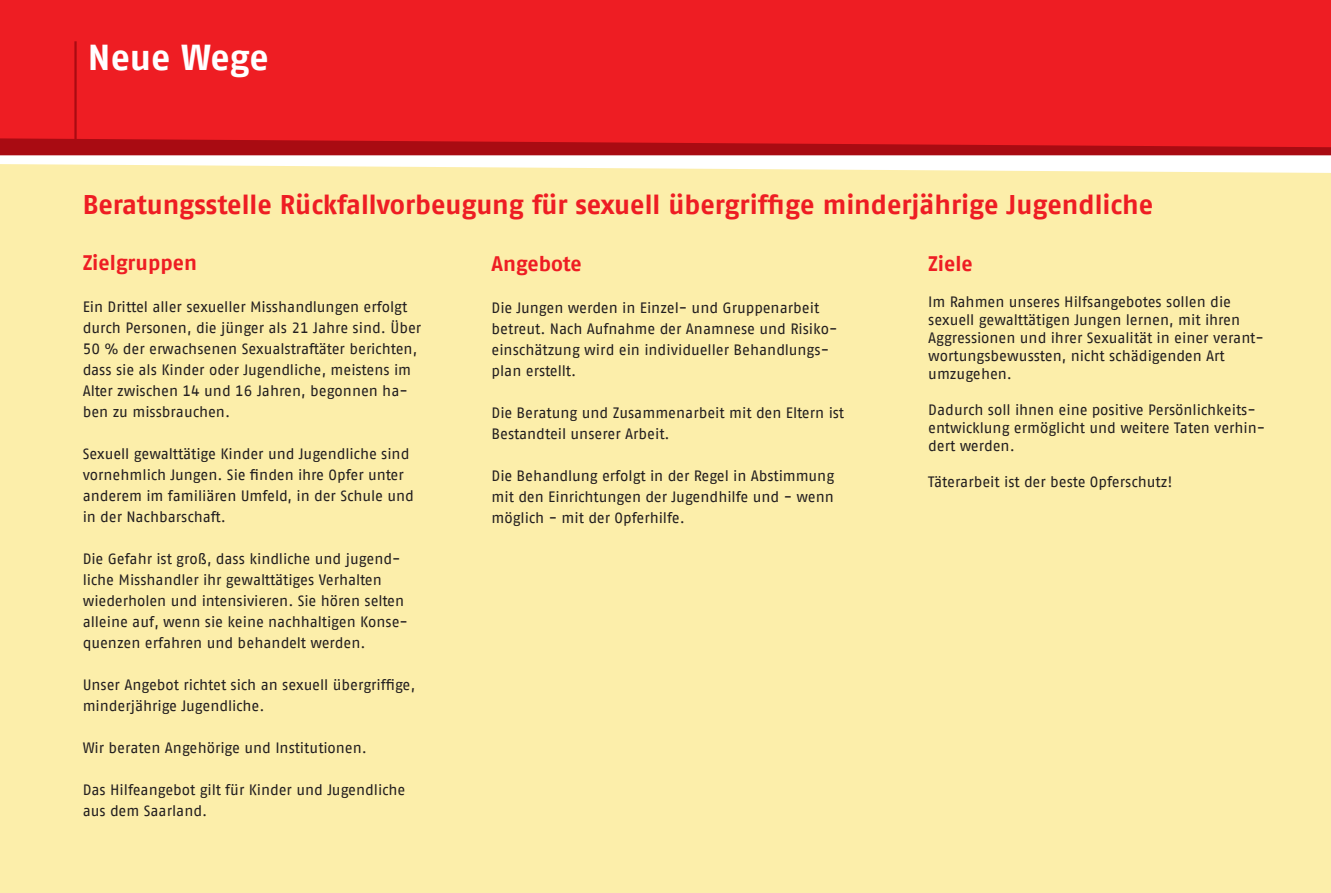
<style>
.page{position:relative;width:1331px;height:893px;background:#fff}
.page>*{position:absolute;margin:0;border:0;box-sizing:border-box;transform-origin:0 0}
.t1{font:700 36px "AWO Fago Office";letter-spacing:-.005em;color:#fff}
.t2{font:700 27px "AWO Fago Office";color:#ee1d23}
.t3{font:700 21px "AWO Fago Office";color:#ee1d23}
.t4{font:15px/21px "AWO Fago Office";color:#231f20}
</style>
<div class="page">
<div style="left:0;top:63px;width:1331px;height:830px;background:#fceeaa"></div>
<div style="left:0;top:0;width:1331px;height:149px;background:#ee1d23"></div>
<hr style="left:74px;top:41px;width:3px;height:102px;background:#a90b12">
<svg style="left:0;top:138px;width:1331px;height:35px"></svg>
<h1 class="t1" style="left:88px;top:36px;width:182px">Neue Wege</h1>
<h2 class="t2" style="left:83px;top:189px;width:1072px">Beratungsstelle Rückfallvorbeugung für sexuell übergriffige minderjährige Jugendliche</h2>
<h3 class="t3" style="left:83px;top:251px;width:116px">Zielgruppen</h3>
<p class="t4" style="left:83px;top:296px;width:340px">Ein Drittel aller sexueller Misshandlungen erfolgt durch Personen, die jünger als 21 Jahre sind. Über 50 % der erwachsenen Sexualstraftäter berichten, dass sie als Kinder oder Jugendliche, meistens im Alter zwischen 14 und 16 Jahren, begonnen ha&shy;ben zu missbrauchen.</p>
<p class="t4" style="left:83px;top:443px;width:333px">Sexuell gewalttätige Kinder und Jugendliche sind vornehmlich Jungen. Sie finden ihre Opfer unter anderem im familiären Umfeld, in der Schule und in der Nachbarschaft.</p>
<p class="t4" style="left:83px;top:548px;width:327px">Die Gefahr ist groß, dass kindliche und jugend&shy;liche Misshandler ihr gewalttätiges Verhalten wiederholen und intensivieren. Sie hören selten alleine auf, wenn sie keine nachhaltigen Konse&shy;quenzen erfahren und behandelt werden.</p>
<p class="t4" style="left:83px;top:674px;width:334px">Unser Angebot richtet sich an sexuell übergriffige, minderjährige Jugendliche.</p>
<p class="t4" style="left:83px;top:737px;width:286px">Wir beraten Angehörige und Institutionen.</p>
<p class="t4" style="left:83px;top:779px;width:324px">Das Hilfeangebot gilt für Kinder und Jugendliche aus dem Saarland.</p>
<h3 class="t3" style="left:492px;top:251px;width:92px">Angebote</h3>
<p class="t4" style="left:492px;top:297px;width:347px">Die Jungen werden in Einzel- und Gruppenarbeit betreut. Nach Aufnahme der Anamnese und Risiko&shy;einschätzung wird ein individueller Behandlungs&shy;plan erstellt.</p>
<p class="t4" style="left:492px;top:402px;width:354px">Die Beratung und Zusammenarbeit mit den Eltern ist<br>Bestandteil unserer Arbeit.</p>
<p class="t4" style="left:492px;top:465px;width:344px;text-align:justify">Die Behandlung erfolgt in der Regel in Abstimmung mit den Einrichtungen der Jugendhilfe und - wenn möglich - mit der Opferhilfe.</p>
<h3 class="t3" style="left:928px;top:251px;width:46px">Ziele</h3>
<p class="t4" style="left:928px;top:292px;width:337px;line-height:18px">Im Rahmen unseres Hilfsangebotes sollen die sexuell gewalttätigen Jungen lernen, mit ihren Aggressionen und ihrer Sexualität in einer verant&shy;wortungsbewussten, nicht schädigenden Art umzugehen.</p>
<p class="t4" style="left:928px;top:400px;width:338px;line-height:18px">Dadurch soll ihnen eine positive Persönlichkeits&shy;entwicklung ermöglicht und weitere Taten verhin&shy;dert werden.</p>
<p class="t4" style="left:928px;top:471px;width:246px">Täterarbeit ist der beste Opferschutz!</p>
</div>
